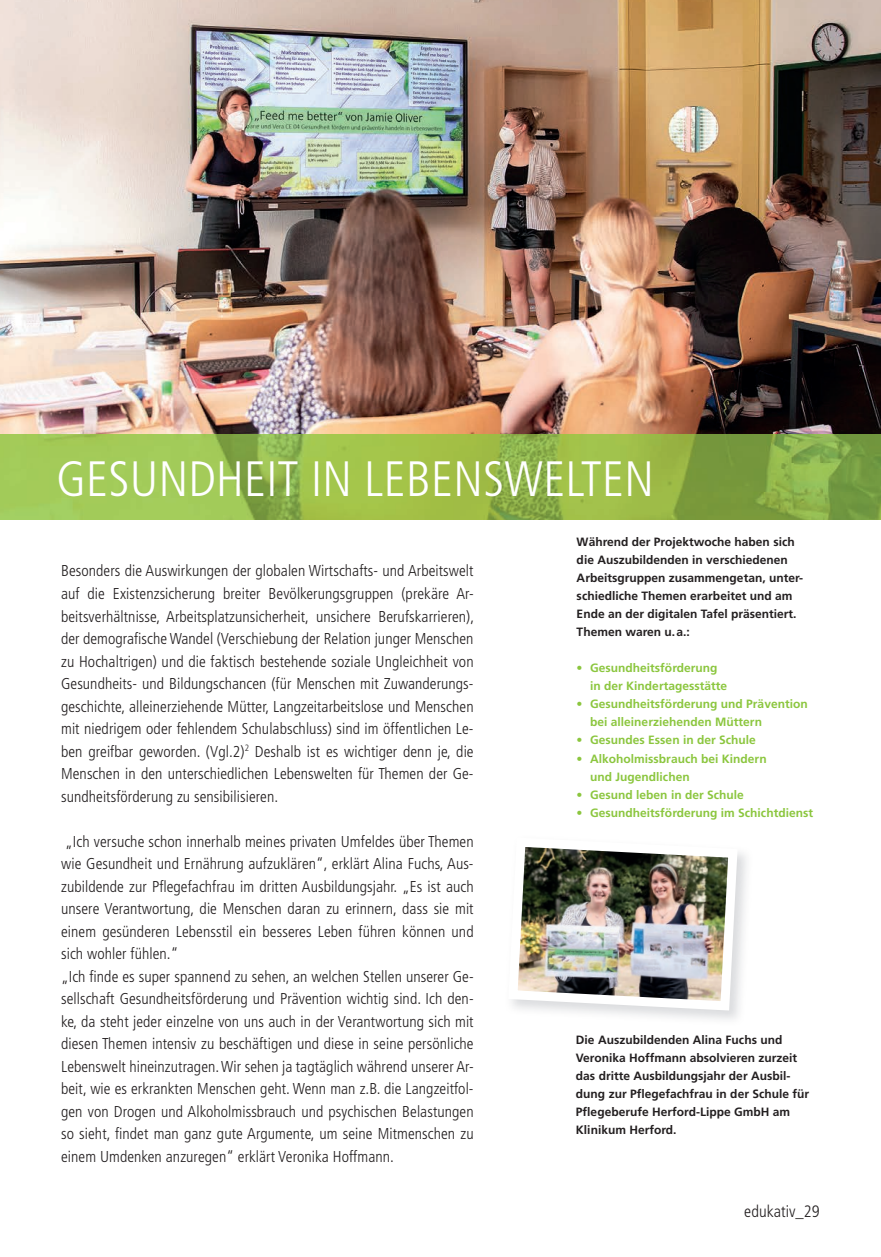
<style>
.page{position:relative;width:881px;height:1257px;background:#fff}
.page>*{position:absolute;margin:0;border:0;box-sizing:border-box;transform-origin:0 0}
.t1{font:300 condensed 49.65px "Frutiger";letter-spacing:.005em;color:#fff}
.t2{font:300 condensed 16.5px "Frutiger";color:#231f20}
.t3{font:300 condensed 15.75px/22.5px "Frutiger";letter-spacing:.005em;color:#231f20;text-align:justify}
.t4{font:700 12px/18px "Frutiger";color:#231f20}
.t5{font:700 12px/18px "Frutiger";color:#8bc63e}
</style>
<div class="page">
<img style="left:508px;top:839px;width:234px;height:176px">
<img style="left:0;top:0;width:881px;height:435px">
<img style="left:0;top:435px;width:881px;height:85px">
<h1 class="t1" style="left:57px;top:450px;width:599px">GESUNDHEIT IN LEBENSWELTEN</h1>
<p class="t3" style="left:61px;top:560px;width:415px">Besonders die Auswirkungen der globalen Wirtschafts- und Arbeitswelt auf die Existenzsicherung breiter Bevölkerungsgruppen (prekäre Ar&shy;beitsverhältnisse, Arbeitsplatzunsicherheit, unsichere Berufskarrieren), der demografische Wandel (Verschiebung der Relation junger Menschen zu Hochaltrigen) und die faktisch bestehende soziale Ungleichheit von Gesundheits- und Bildungschancen (für Menschen mit Zuwanderungs&shy;geschichte, alleinerziehende Mütter, Langzeitarbeitslose und Menschen mit niedrigem oder fehlendem Schulabschluss) sind im öffentlichen Le&shy;ben greifbar geworden. (Vgl.2)<sup>2</sup> Deshalb ist es wichtiger denn je, die Menschen in den unterschiedlichen Lebenswelten für Themen der Ge&shy;sundheitsförderung zu sensibilisieren.</p>
<p class="t3" style="left:61px;top:830px;width:414px;text-align:left">„Ich versuche schon innerhalb meines privaten Umfeldes über Themen wie Gesundheit und Ernährung aufzuklären“, erklärt Alina Fuchs, Aus&shy;zubildende zur Pflegefachfrau im dritten Ausbildungsjahr. „Es ist auch unsere Verantwortung, die Menschen daran zu erinnern, dass sie mit einem gesünderen Lebensstil ein besseres Leben führen können und sich wohler fühlen.“<br>„Ich finde es super spannend zu sehen, an welchen Stellen unserer Ge&shy;sellschaft Gesundheitsförderung und Prävention wichtig sind. Ich den&shy;ke, da steht jeder einzelne von uns auch in der Verantwortung sich mit diesen Themen intensiv zu beschäftigen und diese in seine persönliche Lebenswelt hineinzutragen. Wir sehen ja tagtäglich während unserer Ar&shy;beit, wie es erkrankten Menschen geht. Wenn man z.B. die Langzeitfol&shy;gen von Drogen und Alkoholmissbrauch und psychischen Belastungen so sieht, findet man ganz gute Argumente, um seine Mitmenschen zu einem Umdenken anzuregen“ erklärt Veronika Hoffmann.</p>
<p class="t4" style="left:577px;top:533px;width:228px">Während der Projektwoche haben sich die Auszubildenden in verschiedenen Arbeitsgruppen zusammengetan, unter&shy;schiedliche Themen erarbeitet und am Ende an der digitalen Tafel präsentiert.<br>Themen waren u.a.:</p>
<p class="t5" style="left:590px;top:659px;width:138px;text-indent:-14px">• Gesundheitsförderung in der Kindertagesstätte</p>
<p class="t5" style="left:590px;top:695px;width:219px;text-indent:-14px">• Gesundheitsförderung und Prävention bei alleinerziehenden Müttern</p>
<p class="t5" style="left:577px;top:731px;width:181px">• Gesundes Essen in der Schule</p>
<p class="t5" style="left:590px;top:749px;width:178px;text-indent:-14px">• Alkoholmissbrauch bei Kindern und Jugendlichen</p>
<p class="t5" style="left:577px;top:785px;width:169px">• Gesund leben in der Schule</p>
<p class="t5" style="left:577px;top:803px;width:238px">• Gesundheitsförderung im Schichtdienst</p>
<p class="t4" style="left:576px;top:1030px;width:235px">Die Auszubildenden Alina Fuchs und Veronika Hoffmann absolvieren zurzeit das dritte Ausbildungsjahr der Ausbil&shy;dung zur Pflegefachfrau in der Schule für Pflegeberufe Herford-Lippe GmbH am Klinikum Herford.</p>
<p class="t2" style="left:744px;top:1201px;width:77px">edukativ_29</p>
</div>
